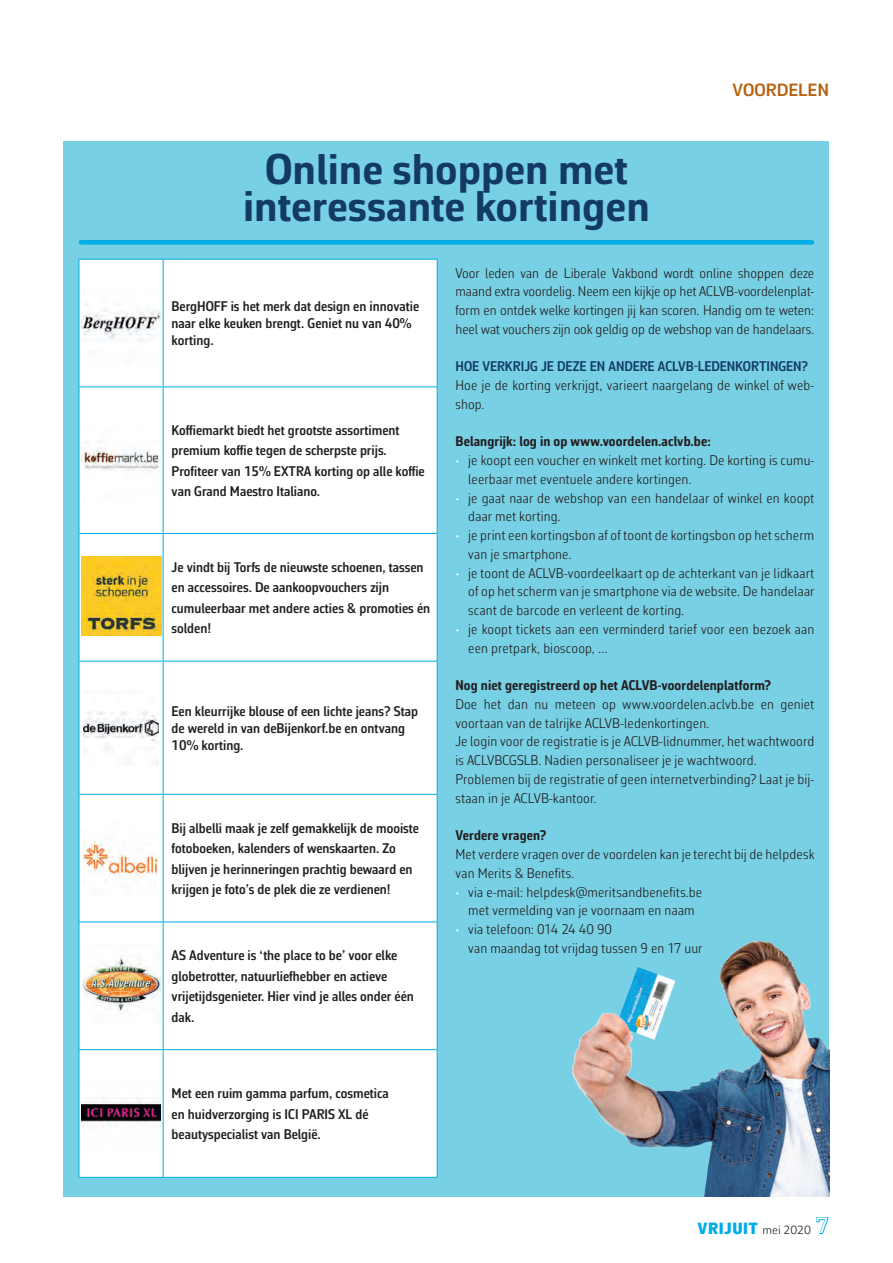
<style>
.page{position:relative;width:893px;height:1263px;background:#fff}
.page>*{position:absolute;margin:0;border:0;box-sizing:border-box;transform-origin:0 0}
.t1{font:700 43.5px/37.5px "Corbeau Pro";color:#133a64;text-align:center}
.t2{font:600 18px "Corbeau Pro";color:#b66211}
.t3{font:900 16.5px "Corbeau Pro";letter-spacing:.03em;color:#00ade5}
.t4{font:300 14.25px/18.8px "Corbeau Con Pro";letter-spacing:.01em;color:#231f20}
.t5{font:600 14.25px/20.5px "Corbeau Con Pro";color:#231f20}
.t6{font:700 14.25px "Corbeau Con Pro";letter-spacing:.01em;color:#231f20}
.t7{font:600 14.25px "Corbeau Con Pro";color:#133a64}
.s1{color:#fff}
.s2{font-weight:300;font-size:12px;color:#231f20}
.s3{font-weight:400;font-size:22.5px}
</style>
<div class="page">
<div style="left:64px;top:141px;width:765px;height:1055px;background:#78d0e4"></div>
<div style="left:81px;top:240px;width:731px;height:5px;background:#00ade5"></div>
<div style="left:80px;top:260px;width:357px;height:917px;background:#fff"></div>
<hr style="left:79px;top:259px;width:84px;height:1px;background:#00ade5">
<hr style="left:163px;top:259px;width:274px;height:1px;background:#00ade5">
<hr style="left:79px;top:386px;width:84px;height:1px;background:#00ade5">
<hr style="left:163px;top:386px;width:274px;height:1px;background:#00ade5">
<hr style="left:79px;top:533px;width:84px;height:1px;background:#00ade5">
<hr style="left:163px;top:533px;width:274px;height:1px;background:#00ade5">
<hr style="left:79px;top:661px;width:84px;height:1px;background:#00ade5">
<hr style="left:163px;top:661px;width:274px;height:1px;background:#00ade5">
<hr style="left:79px;top:794px;width:84px;height:1px;background:#00ade5">
<hr style="left:163px;top:794px;width:274px;height:1px;background:#00ade5">
<hr style="left:79px;top:922px;width:84px;height:1px;background:#00ade5">
<hr style="left:163px;top:922px;width:274px;height:1px;background:#00ade5">
<hr style="left:79px;top:1049px;width:84px;height:1px;background:#00ade5">
<hr style="left:163px;top:1049px;width:274px;height:1px;background:#00ade5">
<hr style="left:79px;top:1177px;width:84px;height:1px;background:#00ade5">
<hr style="left:163px;top:1177px;width:274px;height:1px;background:#00ade5">
<hr style="left:79px;top:260px;width:1px;height:127px;background:#00ade5">
<hr style="left:163px;top:260px;width:1px;height:126px;background:#00ade5">
<hr style="left:437px;top:260px;width:1px;height:127px;background:#00ade5">
<hr style="left:79px;top:387px;width:1px;height:146px;background:#00ade5">
<hr style="left:163px;top:387px;width:1px;height:146px;background:#00ade5">
<hr style="left:437px;top:387px;width:1px;height:146px;background:#00ade5">
<hr style="left:79px;top:533px;width:1px;height:128px;background:#00ade5">
<hr style="left:163px;top:534px;width:1px;height:127px;background:#00ade5">
<hr style="left:437px;top:533px;width:1px;height:128px;background:#00ade5">
<hr style="left:79px;top:661px;width:1px;height:133px;background:#00ade5">
<hr style="left:163px;top:661px;width:1px;height:133px;background:#00ade5">
<hr style="left:437px;top:661px;width:1px;height:133px;background:#00ade5">
<hr style="left:79px;top:794px;width:1px;height:128px;background:#00ade5">
<hr style="left:163px;top:795px;width:1px;height:127px;background:#00ade5">
<hr style="left:437px;top:794px;width:1px;height:128px;background:#00ade5">
<hr style="left:79px;top:922px;width:1px;height:128px;background:#00ade5">
<hr style="left:163px;top:922px;width:1px;height:127px;background:#00ade5">
<hr style="left:437px;top:922px;width:1px;height:128px;background:#00ade5">
<hr style="left:79px;top:1050px;width:1px;height:127px;background:#00ade5">
<hr style="left:163px;top:1050px;width:1px;height:127px;background:#00ade5">
<hr style="left:437px;top:1050px;width:1px;height:127px;background:#00ade5">
<img style="left:81px;top:282px;width:79px;height:82px">
<img style="left:81px;top:419px;width:79px;height:82px">
<img style="left:81px;top:556px;width:80px;height:80px">
<img style="left:84px;top:691px;width:75px;height:75px">
<img style="left:83px;top:821px;width:74px;height:74px">
<img style="left:81px;top:945px;width:79px;height:78px">
<img style="left:81px;top:1072px;width:79px;height:79px">
<img style="left:572px;top:941px;width:257px;height:255px">
<p class="t2" style="left:733px;top:78px;width:98px">VOORDELEN</p>
<h1 class="t1" style="left:243px;top:150px;width:408px">Online shoppen met interessante kortingen</h1>
<p class="t4" style="left:455px;top:263px;width:360px;text-align:justify">Voor leden van de Liberale Vakbond wordt online shoppen deze maand extra voordelig. Neem een kijkje op het ACLVB-voordelenplat&shy;form en ontdek welke kortingen jij kan scoren. Handig om te weten: heel wat vouchers zijn ook geldig op de webshop van de handelaars.</p>
<p class="t7" style="left:455px;top:357px;width:354px">HOE VERKRIJG JE DEZE EN ANDERE ACLVB-LEDENKORTINGEN?</p>
<p class="t4" style="left:455px;top:376px;width:360px">Hoe je de korting verkrijgt, varieert naargelang de winkel of web&shy;shop.</p>
<p class="t6" style="left:455px;top:432px;width:257px">Belangrijk: log in op www.voordelen.aclvb.be:</p>
<p class="t4" style="left:468px;top:451px;width:348px;text-indent:-13px"><span class="s1">•</span> je koopt een voucher en winkelt met korting. De korting is cumu&shy;leerbaar met eventuele andere kortingen.</p>
<p class="t4" style="left:468px;top:488px;width:348px;text-indent:-13px"><span class="s1">•</span> je gaat naar de webshop van een handelaar of winkel en koopt daar met korting.</p>
<p class="t4" style="left:468px;top:526px;width:348px;text-indent:-13px"><span class="s1">•</span> je print een kortingsbon af of toont de kortingsbon op het scherm van je smartphone.</p>
<p class="t4" style="left:468px;top:563px;width:348px;text-align:justify;text-indent:-13px"><span class="s1">•</span> je toont de ACLVB-voordeelkaart op de achterkant van je lidkaart of op het scherm van je smartphone via de website. De handelaar scant de barcode en verleent de korting.</p>
<p class="t4" style="left:468px;top:619px;width:348px;text-indent:-13px"><span class="s1">•</span> je koopt tickets aan een verminderd tarief voor een bezoek aan een pretpark, bioscoop, …</p>
<p class="t6" style="left:455px;top:676px;width:317px">Nog niet geregistreerd op het ACLVB-voordelenplatform?</p>
<p class="t4" style="left:455px;top:694px;width:360px">Doe het dan nu meteen op www.voordelen.aclvb.be en geniet voortaan van de talrijke ACLVB-ledenkortingen.<br>Je login voor de registratie is je ACLVB-lidnummer, het wachtwoord is ACLVBCGSLB. Nadien personaliseer je je wachtwoord.<br>Problemen bij de registratie of geen internetverbinding? Laat je bij&shy;staan in je ACLVB-kantoor.</p>
<p class="t6" style="left:455px;top:826px;width:92px">Verdere vragen?</p>
<p class="t4" style="left:455px;top:845px;width:360px">Met verdere vragen over de voordelen kan je terecht bij de helpdesk van Merits &amp; Benefits.</p>
<p class="t4" style="left:455px;top:882px;width:248px;text-align:center"><span class="s1">•</span> via e-mail: helpdesk@meritsandbenefits.be met vermelding van je voornaam en naam</p>
<p class="t4" style="left:468px;top:920px;width:236px;text-indent:-13px"><span class="s1">•</span> via telefoon: 014 24 40 90<br>van maandag tot vrijdag tussen 9 en 17 uur</p>
<p class="t5" style="left:172px;top:298px;width:249px;line-height:17px">BergHOFF is het merk dat design en innovatie naar elke keuken brengt. Geniet nu van 40% korting.</p>
<p class="t5" style="left:172px;top:419px;width:255px">Koffiemarkt biedt het grootste assortiment premium koffie tegen de scherpste prijs.<br>Profiteer van 15% EXTRA korting op alle koffie van Grand Maestro Italiano.</p>
<p class="t5" style="left:172px;top:557px;width:260px">Je vindt bij Torfs de nieuwste schoenen, tassen en accessoires. De aankoopvouchers zijn cumuleerbaar met andere acties &amp; promoties én solden!</p>
<p class="t5" style="left:172px;top:703px;width:248px;line-height:17px">Een kleurrijke blouse of een lichte jeans? Stap de wereld in van deBijenkorf.be en ontvang<br>10% korting.</p>
<p class="t5" style="left:172px;top:817px;width:249px">Bij albelli maak je zelf gemakkelijk de mooiste fotoboeken, kalenders of wenskaarten. Zo blijven je herinneringen prachtig bewaard en krijgen je foto’s de plek die ze verdienen!</p>
<p class="t5" style="left:172px;top:945px;width:244px">AS Adventure is ‘the place to be’ voor elke globetrotter, natuurliefhebber en actieve vrijetijdsgenieter. Hier vind je alles onder één dak.</p>
<p class="t5" style="left:172px;top:1083px;width:219px">Met een ruim gamma parfum, cosmetica en huidverzorging is ICI PARIS XL dé beautyspecialist van België.</p>
<p class="t3" style="left:698px;top:1217px;width:133px">VRIJUIT <span class="s2">mei 2020</span> <span class="s3">7</span></p>
</div>
